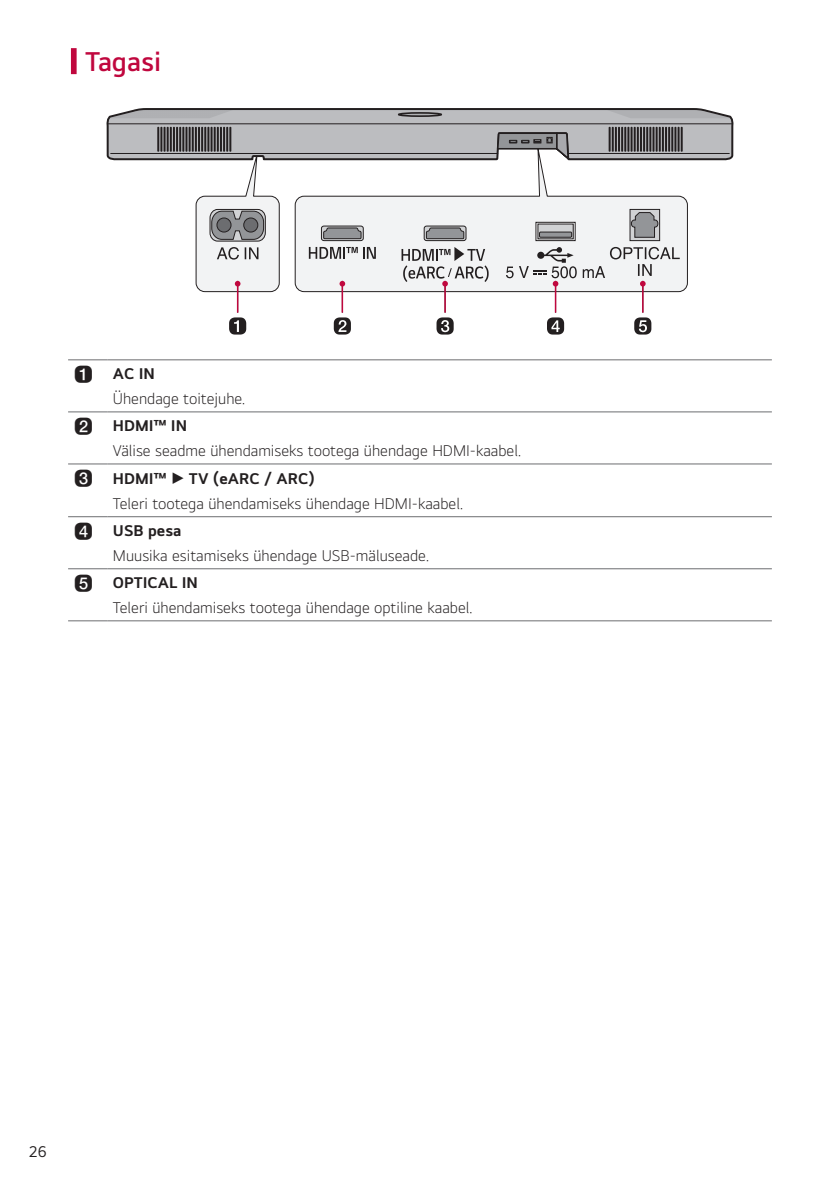
<style>
.page{position:relative;width:840px;height:1191px;background:#fff}
.page>*{position:absolute;margin:0;border:0;box-sizing:border-box;transform-origin:0 0}
.t1{font:600 28px "LG Smart UI";color:#c0073e}
.t2{font:300 16px/24.8px "LG Smart UI";color:#231f20}
.t3{font:16px "LG Smart UI";color:#231f20}
.s1{font-family:"UPSYS Rounded Box Number";font-weight:400}
.s2{font-weight:700}
.s3{font-family:"UPSYS Common";font-weight:400}
</style>
<div class="page">
<div style="left:71px;top:48px;width:6px;height:26px;background:#c0073e"></div>
<hr style="left:641px;top:283px;width:2px;height:30px;background:#c0073e">
<svg style="left:547px;top:317px;width:17px;height:17px"></svg>
<svg style="left:229px;top:317px;width:17px;height:17px"></svg>
<hr style="left:341px;top:283px;width:2px;height:30px;background:#c0073e">
<svg style="left:333px;top:317px;width:18px;height:17px"></svg>
<hr style="left:444px;top:283px;width:1px;height:30px;background:#c0073e">
<svg style="left:436px;top:317px;width:17px;height:17px"></svg>
<hr style="left:554px;top:283px;width:2px;height:30px;background:#c0073e">
<hr style="left:237px;top:283px;width:1px;height:30px;background:#c0073e">
<svg style="left:634px;top:317px;width:17px;height:17px"></svg>
<svg style="left:107px;top:108px;width:625px;height:184px"></svg>
<hr style="left:107px;top:568px;width:664px;height:1px;background:#6c6d70">
<hr style="left:107px;top:516px;width:664px;height:1px;background:#6c6d70">
<hr style="left:107px;top:620px;width:664px;height:1px;background:#6c6d70">
<hr style="left:68px;top:463px;width:39px;height:1px;background:#6c6d70">
<hr style="left:68px;top:359px;width:39px;height:1px;background:#6c6d70">
<hr style="left:107px;top:359px;width:664px;height:1px;background:#6c6d70">
<hr style="left:68px;top:411px;width:39px;height:1px;background:#6c6d70">
<hr style="left:107px;top:411px;width:664px;height:1px;background:#6c6d70">
<hr style="left:107px;top:463px;width:664px;height:1px;background:#6c6d70">
<hr style="left:68px;top:516px;width:39px;height:1px;background:#6c6d70">
<hr style="left:68px;top:568px;width:39px;height:1px;background:#6c6d70">
<hr style="left:68px;top:620px;width:39px;height:1px;background:#6c6d70">
<h1 class="t1" style="left:85px;top:44px;width:78px">Tagasi</h1>
<p class="t2" style="left:113px;top:361px;width:134px;text-indent:-39px"><span class="s1">A</span> <span class="s2">AC IN<br></span>Ühendage toitejuhe.</p>
<p class="t2" style="left:113px;top:413px;width:409px;text-indent:-39px"><span class="s1">B</span> <span class="s2">HDMI™ IN<br></span>Välise seadme ühendamiseks tootega ühendage HDMI-kaabel.</p>
<p class="t2" style="left:113px;top:466px;width:351px;text-indent:-39px"><span class="s1">C</span> <span class="s2">HDMI™</span> <span class="s3">d</span> <span class="s2">TV (eARC / ARC)<br></span>Teleri tootega ühendamiseks ühendage HDMI-kaabel.</p>
<p class="t2" style="left:113px;top:518px;width:317px;text-indent:-39px"><span class="s1">D</span> <span class="s2">USB pesa<br></span>Muusika esitamiseks ühendage USB-mäluseade.</p>
<p class="t2" style="left:113px;top:570px;width:361px;text-indent:-39px"><span class="s1">E</span> <span class="s2">OPTICAL IN<br></span>Teleri ühendamiseks tootega ühendage optiline kaabel.</p>
<p class="t3" style="left:29px;top:1141px;width:20px">26</p>
</div>
